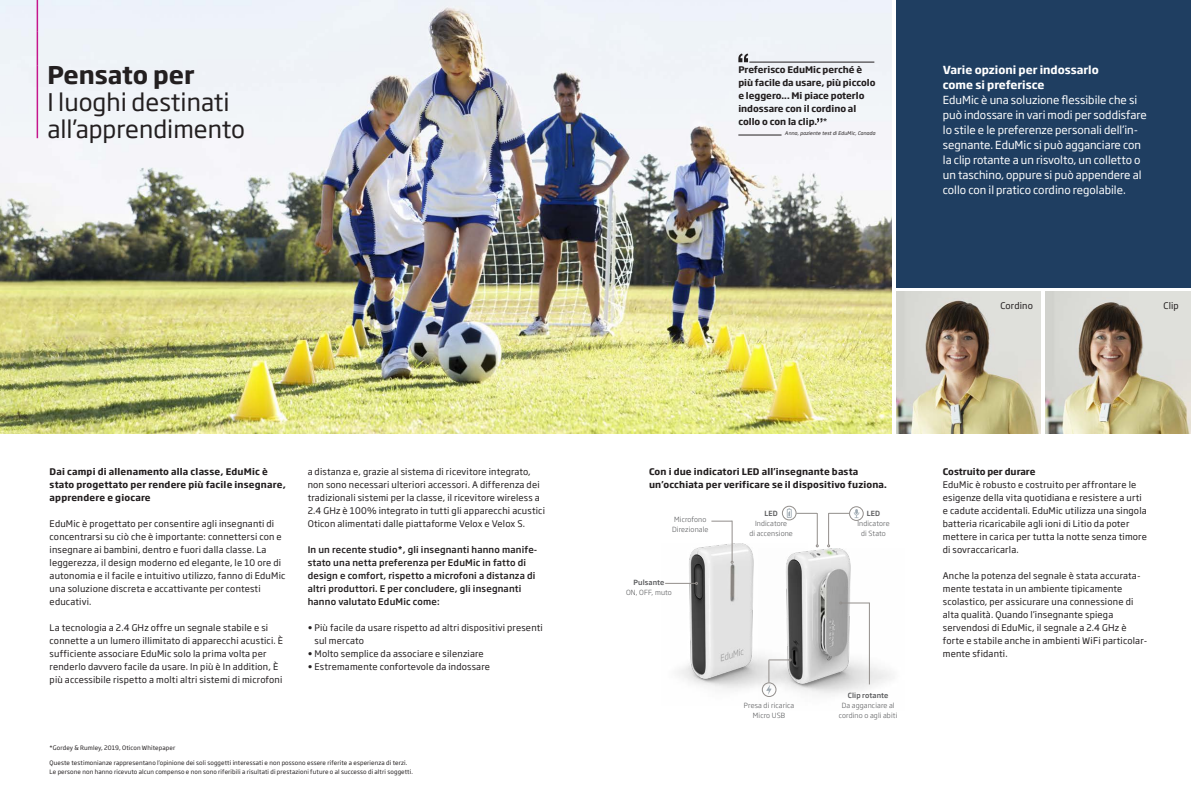
<style>
.page{position:relative;width:1191px;height:794px;background:#fff}
.page>*{position:absolute;margin:0;border:0;box-sizing:border-box;transform-origin:0 0}
.t1{font:24px/27px "Soho Gothic Pro";color:#231f20}
.t2{font:700 24px "Soho Gothic Pro";color:#231f20}
.t3{font:11px/15px "Soho Gothic Pro";color:#fff}
.t4{font:700 11px/15px "Soho Gothic Pro";color:#fff}
.t5{font:9px/13px "Soho Gothic Pro";letter-spacing:.02em;color:#231f20}
.t6{font:700 9px/13px "Soho Gothic Pro";letter-spacing:.005em;color:#231f20}
.t7{font:500 9px/13px "Soho Gothic Pro";letter-spacing:.02em;color:#231f20}
.t8{font:300 7px/10px "Soho Gothic Pro";letter-spacing:.02em;color:#57585a;text-align:center}
.t9{font:500 7px "Soho Gothic Pro";letter-spacing:.02em;color:#57585a}
.t10{font:6px/9px "Soho Gothic Pro";letter-spacing:.02em;color:#231f20}
.t11{font:italic 5px "Soho Gothic Pro";letter-spacing:.02em;color:#231f20}
.s1{font-weight:400}
</style>
<div class="page">
<img style="left:0;top:0;width:892px;height:433px">
<img style="left:807px;top:548px;width:85px;height:146px">
<img style="left:665px;top:543px;width:142px;height:154px">
<div style="left:896px;top:0;width:295px;height:287px;background:#1f3e61"></div>
<div style="left:762px;top:682px;width:14px;height:15px;border:1px solid #928e8b;border-radius:50%"></div>
<img style="left:896px;top:291px;width:145px;height:142px">
<img style="left:1045px;top:291px;width:146px;height:142px">
<svg style="left:738px;top:53px;width:10px;height:9px"></svg>
<svg style="left:839px;top:602px;width:30px;height:2px"></svg>
<hr style="left:869px;top:603px;width:1px;height:81px;background:#928e8b">
<div style="left:849px;top:506px;width:14px;height:14px;border:1px solid #928e8b;border-radius:50%"></div>
<svg style="left:829px;top:509px;width:30px;height:9px"></svg>
<hr style="left:828px;top:513px;width:1px;height:32px;background:#928e8b">
<div style="left:782px;top:506px;width:14px;height:14px;border:1px solid #928e8b;border-radius:50%"></div>
<svg style="left:787px;top:508px;width:30px;height:10px"></svg>
<hr style="left:817px;top:513px;width:1px;height:32px;background:#928e8b">
<svg style="left:711px;top:521px;width:21px;height:1px"></svg>
<hr style="left:732px;top:520px;width:1px;height:41px;background:#928e8b">
<hr style="left:665px;top:583px;width:30px;height:1px;background:#928e8b">
<svg style="left:766px;top:658px;width:25px;height:37px"></svg>
<hr style="left:37px;top:0;width:1px;height:31px;background:#c5168c">
<hr style="left:37px;top:31px;width:1px;height:34px;background:#c5168c">
<hr style="left:37px;top:65px;width:1px;height:73px;background:#c5168c">
<hr style="left:749px;top:62px;width:125px;height:1px;background:#231f20">
<hr style="left:738px;top:135px;width:43px;height:1px;background:#231f20">
<svg style="left:817px;top:118px;width:5px;height:5px"></svg>
<h1 class="t2" style="left:47px;top:56px;width:148px">Pensato per</h1>
<h1 class="t1" style="left:47px;top:88px;width:199px">I luoghi destinati all’apprendimento</h1>
<p class="t6" style="left:50px;top:465px;width:238px">Dai campi di allenamento alla classe, EduMic è stato progettato per rendere più facile insegnare, apprendere e giocare</p>
<p class="t5" style="left:50px;top:517px;width:237px">EduMic è progettato per consentire agli insegnanti di concentrarsi su ciò che è importante: connettersi con e insegnare ai bambini, dentro e fuori dalla classe. La leggerezza, il design moderno ed elegante, le 10 ore di autonomia e il facile e intuitivo utilizzo, fanno di EduMic una soluzione discreta e accattivante per contesti educativi.</p>
<p class="t5" style="left:50px;top:621px;width:235px">La tecnologia a 2.4 GHz offre un segnale stabile e si connette a un lumero illimitato di apparecchi acustici. È sufficiente associare EduMic solo la prima volta per renderlo davvero facile da usare. In più è In addition, È più accessibile rispetto a molti altri sistemi di microfoni</p>
<p class="t5" style="left:308px;top:465px;width:239px">a distanza e, grazie al sistema di ricevitore integrato, non sono necessari ulteriori accessori. A differenza dei tradizionali sistemi per la classe, il ricevitore wireless a 2.4 GHz è 100% integrato in tutti gli apparecchi acustici Oticon alimentati dalle piattaforme Velox e Velox S.</p>
<p class="t7" style="left:308px;top:542px;width:231px">In un recente studio*, gli insegnanti hanno manife&shy;stato una netta preferenza per EduMic in fatto di design e comfort, rispetto a microfoni a distanza di altri produttori. E per concludere, gli insegnanti hanno valutato EduMic come:</p>
<p class="t5" style="left:314px;top:621px;width:230px;text-indent:-7px">• Più facile da usare rispetto ad altri dispositivi presenti sul mercato</p>
<p class="t5" style="left:308px;top:647px;width:178px">• Molto semplice da associare e silenziare</p>
<p class="t5" style="left:308px;top:660px;width:184px">• Estremamente confortevole da indossare</p>
<p class="t10" style="left:50px;top:743px;width:127px">*Gordey &amp; Rumley, 2019, Oticon Whitepaper</p>
<p class="t10" style="left:50px;top:758px;width:365px">Queste testimonianze rappresentano l’opinione dei soli soggetti interessati e non possono essere riferite a esperienza di terzi.<br>Le persone non hanno ricevuto alcun compenso e non sono riferibili a risultati di prestazioni future o al successo di altri soggetti.</p>
<p class="t6" style="left:738px;top:63px;width:139px">Preferisco EduMic perché è più facile da usare, più piccolo e leggero... Mi piace poterlo indossare con il cordino al collo o con la clip. <span class="s1">*</span></p>
<p class="t11" style="left:785px;top:129px;width:92px">Anna, paziente test di EduMic, Canada</p>
<p class="t4" style="left:943px;top:62px;width:157px">Varie opzioni per indossarlo come si preferisce</p>
<p class="t3" style="left:943px;top:92px;width:205px">EduMic è una soluzione flessibile che si può indossare in vari modi per soddisfare lo stile e le preferenze personali dell’in&shy;segnante. EduMic si può agganciare con la clip rotante a un risvolto, un colletto o un taschino, oppure si può appendere al collo con il pratico cordino regolabile.</p>
<p class="t5" style="left:1000px;top:299px;width:34px">Cordino</p>
<p class="t5" style="left:1163px;top:299px;width:17px">Clip</p>
<p class="t6" style="left:649px;top:465px;width:239px">Con i due indicatori LED all’insegnante basta un’occhiata per verificare se il dispositivo fuziona.</p>
<p class="t8" style="left:672px;top:514px;width:38px;text-align:left">Microfono<br>Direzionale</p>
<p class="t9" style="left:633px;top:577px;width:33px">Pulsante</p>
<p class="t8" style="left:626px;top:587px;width:47px">ON, OFF, muto</p>
<p class="t9" style="left:764px;top:508px;width:15px">LED</p>
<p class="t8" style="left:749px;top:518px;width:45px">Indicatore<br>di accensione</p>
<p class="t8" style="left:744px;top:700px;width:52px">Presa di ricarica<br>Micro USB</p>
<p class="t9" style="left:866px;top:508px;width:15px">LED</p>
<p class="t8" style="left:857px;top:518px;width:34px">Indicatore di Stato</p>
<p class="t9" style="left:847px;top:690px;width:42px">Clip rotante</p>
<p class="t8" style="left:839px;top:700px;width:60px">Da agganciare al cordino o agli abiti</p>
<p class="t6" style="left:942px;top:465px;width:94px">Costruito per durare</p>
<p class="t5" style="left:942px;top:478px;width:206px">EduMic è robusto e costruito per affrontare le esigenze della vita quotidiana e resistere a urti e cadute accidentali. EduMic utilizza una singola batteria ricaricabile agli ioni di Litio da poter mettere in carica per tutta la notte senza timore di sovraccaricarla.</p>
<p class="t5" style="left:942px;top:569px;width:206px">Anche la potenza del segnale è stata accurata&shy;mente testata in un ambiente tipicamente scolastico, per assicurare una connessione di alta qualità. Quando l’insegnante spiega servendosi di EduMic, il segnale a 2.4 GHz è forte e stabile anche in ambienti WiFi particolar&shy;mente sfidanti.</p>
</div>
